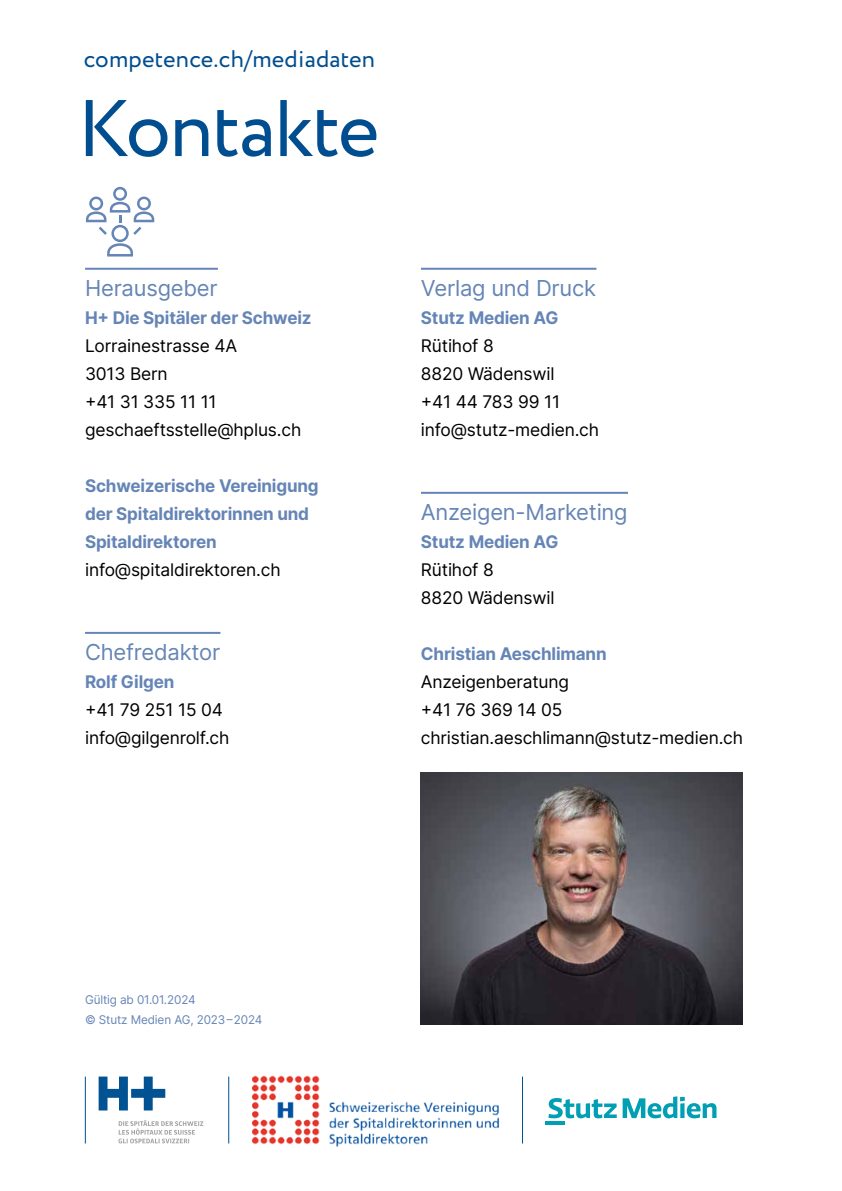
<style>
.page{position:relative;width:842px;height:1191px;background:#fff}
.page>*{position:absolute;margin:0;border:0;box-sizing:border-box;transform-origin:0 0}
.t1{font:80px "Circe";letter-spacing:-.02em;color:#004e90}
.t2{font:24px "Circe";letter-spacing:.01em;color:#004e90}
.t3{font:22px "Inter";letter-spacing:-.01em;color:#6585b6}
.t4{font:17.4px/28px "Inter";letter-spacing:-.01em;color:#000}
.t5{font:700 17.4px/28px "Inter";letter-spacing:-.01em;color:#6585b6}
.t6{font:12px/20px "Inter";letter-spacing:-.01em;color:#6585b6}
</style>
<div class="page">
<svg style="left:548px;top:1098px;width:69px;height:20px"></svg>
<svg style="left:623px;top:1096px;width:93px;height:22px"></svg>
<hr style="left:545px;top:1121px;width:20px;height:4px;background:#009fb3">
<svg style="left:118px;top:1120px;width:85px;height:23px"></svg>
<svg style="left:99px;top:1076px;width:66px;height:34px"></svg>
<img style="left:252px;top:1075px;width:247px;height:71px">
<hr style="left:228px;top:1076px;width:1px;height:67px;background:#004e90">
<hr style="left:522px;top:1076px;width:1px;height:67px;background:#004e90">
<hr style="left:85px;top:1076px;width:1px;height:67px;background:#004e90">
<hr style="left:85px;top:268px;width:133px;height:2px;background:#6585b6">
<hr style="left:85px;top:632px;width:135px;height:2px;background:#6585b6">
<hr style="left:421px;top:268px;width:175px;height:2px;background:#6585b6">
<hr style="left:421px;top:492px;width:207px;height:2px;background:#6585b6">
<svg style="left:86px;top:187px;width:68px;height:69px"></svg>
<img style="left:421px;top:772px;width:322px;height:252px">
<h2 class="t2" style="left:84px;top:43px;width:293px">competence.ch/mediadaten</h2>
<h1 class="t1" style="left:77px;top:76px;width:303px">Kontakte</h1>
<p class="t3" style="left:85px;top:272px;width:134px">Herausgeber</p>
<p class="t5" style="left:85px;top:303px;width:228px">H+ Die Spitäler der Schweiz</p>
<p class="t4" style="left:85px;top:331px;width:218px">Lorrainestrasse 4A<br>3013 Bern<br>+41 31 335 11 11 geschaeftsstelle@hplus.ch</p>
<p class="t5" style="left:85px;top:471px;width:235px">Schweizerische Vereinigung der Spitaldirektorinnen und<br>Spitaldirektoren</p>
<p class="t4" style="left:85px;top:555px;width:197px">info@spitaldirektoren.ch</p>
<p class="t3" style="left:85px;top:636px;width:137px">Chefredaktor</p>
<p class="t5" style="left:85px;top:667px;width:91px">Rolf Gilgen</p>
<p class="t4" style="left:85px;top:695px;width:146px">+41 79 251 15 04 info@gilgenrolf.ch</p>
<p class="t3" style="left:421px;top:272px;width:177px">Verlag und Druck</p>
<p class="t5" style="left:421px;top:303px;width:139px">Stutz Medien AG</p>
<p class="t4" style="left:421px;top:331px;width:180px">Rütihof 8<br>8820 Wädenswil<br>+41 44 783 99 11 info@stutz-medien.ch</p>
<p class="t3" style="left:421px;top:496px;width:208px">Anzeigen-Marketing</p>
<p class="t5" style="left:421px;top:527px;width:139px">Stutz Medien AG</p>
<p class="t4" style="left:421px;top:555px;width:135px">Rütihof 8<br>8820 Wädenswil</p>
<p class="t5" style="left:421px;top:639px;width:187px">Christian Aeschlimann</p>
<p class="t4" style="left:421px;top:667px;width:324px">Anzeigenberatung<br>+41 76 369 14 05 christian.aeschlimann@stutz-medien.ch</p>
<p class="t6" style="left:85px;top:989px;width:179px">Gültig ab 01.01.2024<br>© Stutz Medien AG, 2023–2024</p>
</div>
